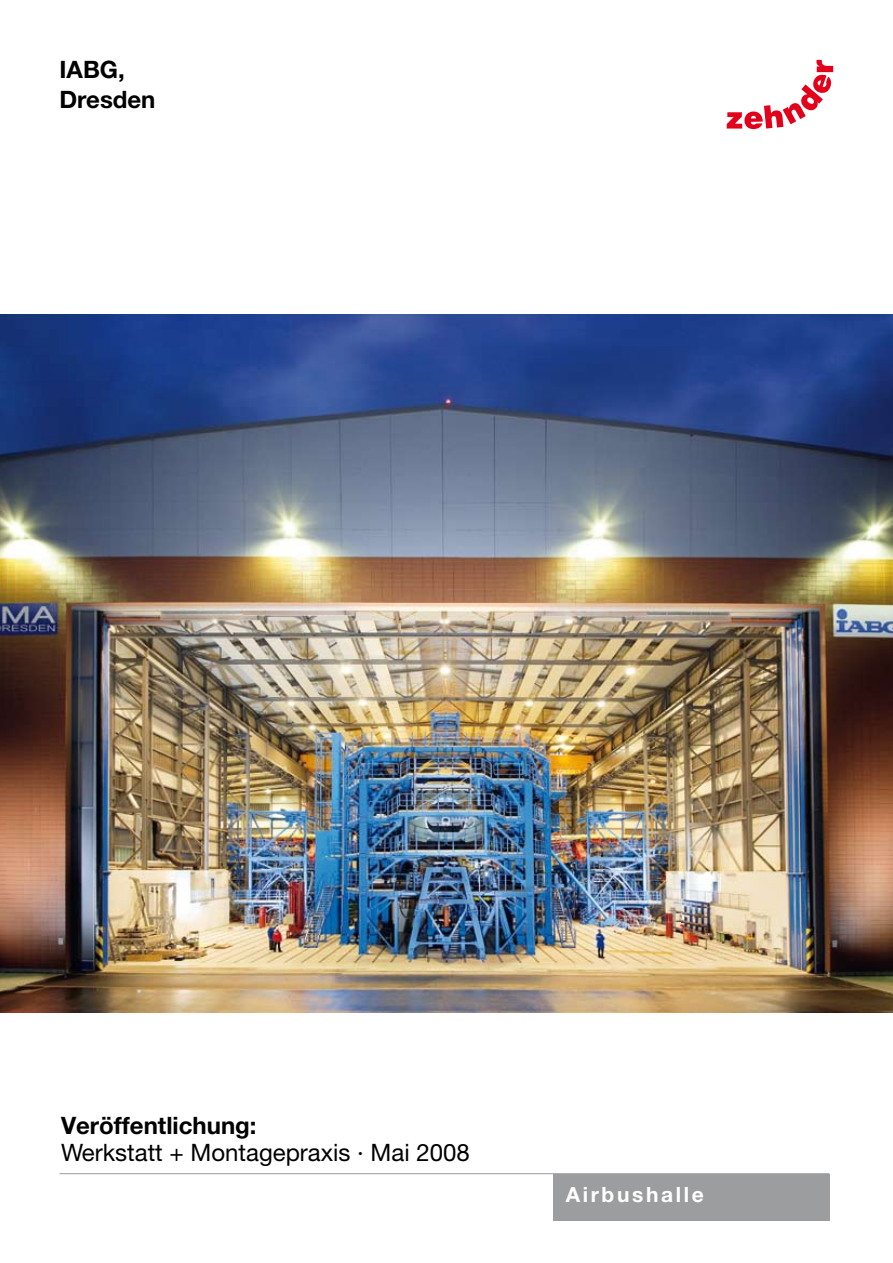
<style>
.page{position:relative;width:893px;height:1263px;background:#fff}
.page>*{position:absolute;margin:0;border:0;box-sizing:border-box;transform-origin:0 0}
.t1{font:24px "Helvetica Neue";color:#000}
.t2{font:700 24px/30px "Helvetica Neue";color:#000}
.t3{font:700 21px "Helvetica Neue";letter-spacing:.125em;color:#fff}
</style>
<div class="page">
<div style="left:553px;top:1174px;width:276px;height:46px;background:#9c9d9f"></div>
<hr style="left:60px;top:1173px;width:769px;height:1px;background:#9c9d9f">
<img style="left:0;top:315px;width:892px;height:697px">
<svg style="left:727px;top:60px;width:106px;height:69px"></svg>
<p class="t2" style="left:60px;top:54px;width:98px">IABG,<br>Dresden</p>
<p class="t2" style="left:61px;top:1110px;width:197px">Veröffentlichung:</p>
<p class="t1" style="left:61px;top:1138px;width:410px">Werkstatt + Montagepraxis · Mai 2008</p>
<p class="t3" style="left:566px;top:1181px;width:140px">Airbushalle</p>
</div>
